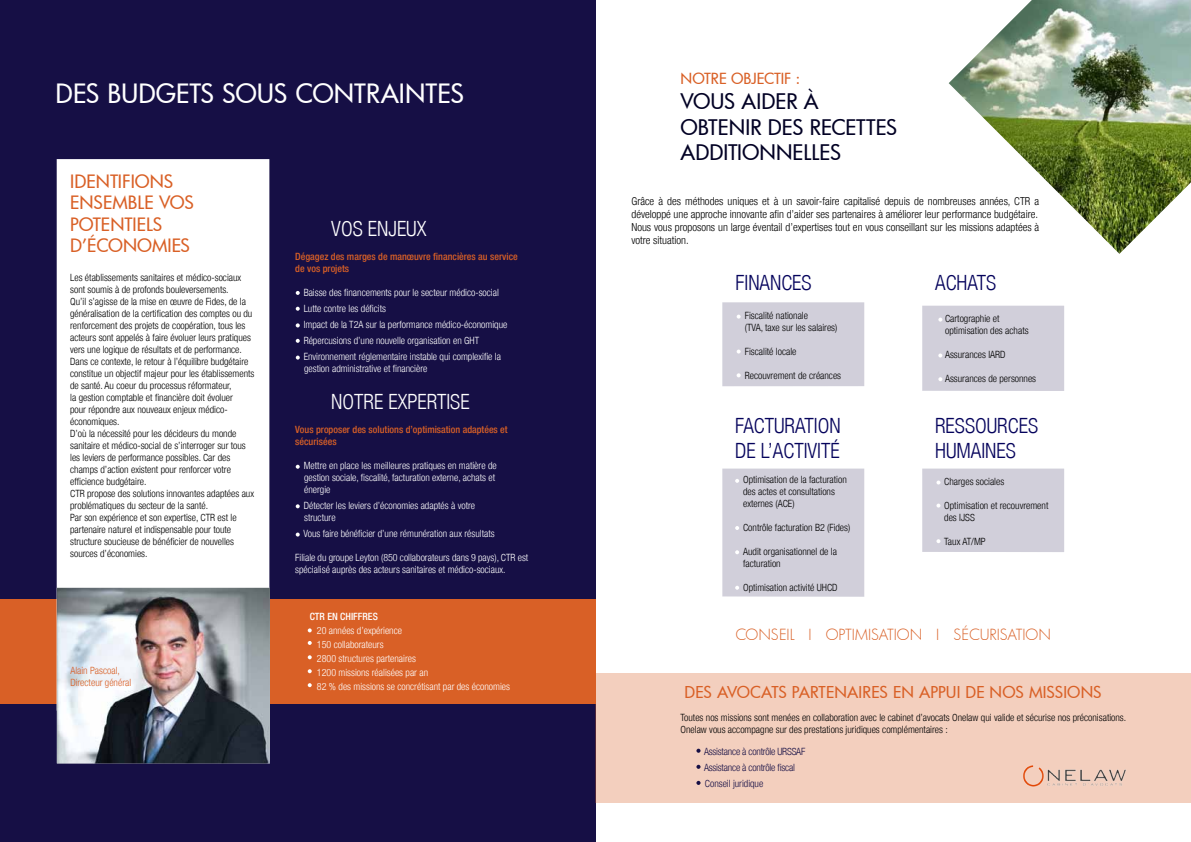
<style>
.page{position:relative;width:1191px;height:842px;background:#fff}
.page>*{position:absolute;margin:0;border:0;box-sizing:border-box;transform-origin:0 0}
.t1{font:500 26px "Futura";color:#fff}
.t2{font:300 condensed 21px/25.2px "Helvetica Neue LT";color:#05035c}
.t3{font:500 21px "Futura";color:#020124}
.t4{font:300 condensed 21px "Helvetica Neue LT";color:#fff}
.t5{font:500 18px/21.6px "Futura";color:#d96026}
.t6{font:500 16px "Futura";letter-spacing:.01em;color:#d96026}
.t7{font:300 15px "Futura";color:#d96026}
.t8{font:500 15px "Futura";color:#d96026}
.t9{font:300 condensed 11px/13.2px "Helvetica Neue LT";color:#000;text-align:justify}
.t10{font:300 condensed 10px/12px "Helvetica Neue LT";color:#000}
.t11{font:300 condensed 10px/12px "Helvetica Neue LT";color:#fff}
.t12{font:500 condensed 10px/12px "Helvetica Neue LT";color:#d96026}
.t13{font:300 condensed 10px/16px "Helvetica Neue LT";letter-spacing:-.02em;color:#160f45}
.t14{font:300 condensed 10px/12px "Helvetica Neue LT";color:#d96026}
.t15{font:500 condensed 10px "Helvetica Neue LT";color:#fff}
</style>
<div class="page">
<div style="left:0;top:0;width:595px;height:842px;background:#160f45"></div>
<div style="left:0;top:599px;width:595px;height:105px;background:#d96026"></div>
<div style="left:57px;top:159px;width:212px;height:429px;background:#fff"></div>
<img style="left:57px;top:588px;width:213px;height:175px">
<svg style="left:296px;top:291px;width:4px;height:4px"></svg>
<svg style="left:296px;top:307px;width:4px;height:4px"></svg>
<svg style="left:296px;top:323px;width:4px;height:4px"></svg>
<svg style="left:296px;top:339px;width:4px;height:4px"></svg>
<svg style="left:296px;top:356px;width:4px;height:4px"></svg>
<svg style="left:296px;top:465px;width:4px;height:4px"></svg>
<svg style="left:296px;top:504px;width:4px;height:4px"></svg>
<svg style="left:296px;top:533px;width:4px;height:4px"></svg>
<img style="left:948px;top:0;width:243px;height:254px">
<svg style="left:308px;top:641px;width:4px;height:4px"></svg>
<svg style="left:308px;top:655px;width:4px;height:4px"></svg>
<svg style="left:308px;top:669px;width:4px;height:4px"></svg>
<svg style="left:308px;top:683px;width:4px;height:4px"></svg>
<svg style="left:308px;top:628px;width:4px;height:4px"></svg>
<div style="left:595px;top:673px;width:596px;height:130px;background:#f3cfbe"></div>
<img style="left:1023px;top:765px;width:103px;height:22px">
<svg style="left:696px;top:749px;width:4px;height:4px"></svg>
<svg style="left:696px;top:765px;width:4px;height:4px"></svg>
<svg style="left:696px;top:781px;width:4px;height:4px"></svg>
<div style="left:722px;top:302px;width:142px;height:84px;background:#d1cfda"></div>
<div style="left:922px;top:306px;width:142px;height:85px;background:#d1cfda"></div>
<div style="left:722px;top:469px;width:142px;height:128px;background:#d1cfda"></div>
<div style="left:922px;top:469px;width:142px;height:83px;background:#d1cfda"></div>
<h1 class="t1" style="left:56px;top:76px;width:410px">DES BUDGETS SOUS CONTRAINTES</h1>
<h3 class="t5" style="left:70px;top:170px;width:125px">IDENTIFIONS<br>ENSEMBLE VOS<br>POTENTIELS<br>D’ÉCONOMIES</h3>
<p class="t10" style="left:70px;top:271px;width:186px">Les établissements sanitaires et médico-sociaux sont soumis à de profonds bouleversements.<br>Qu’il s’agisse de la mise en œuvre de Fides, de la généralisation de la certification des comptes ou du renforcement des projets de coopération, tous les acteurs sont appelés à faire évoluer leurs pratiques vers une logique de résultats et de performance.<br>Dans ce contexte, le retour à l’équilibre budgétaire constitue un objectif majeur pour les établissements de santé. Au coeur du processus réformateur,<br>la gestion comptable et financière doit évoluer<br>pour répondre aux nouveaux enjeux médico&shy;économiques.<br>D’où la nécessité pour les décideurs du monde sanitaire et médico-social de s’interroger sur tous les leviers de performance possibles. Car des champs d’action existent pour renforcer votre efficience budgétaire.<br>CTR propose des solutions innovantes adaptées aux problématiques du secteur de la santé.<br>Par son expérience et son expertise, CTR est le partenaire naturel et indispensable pour toute structure soucieuse de bénéficier de nouvelles sources d’économies.</p>
<p class="t14" style="left:70px;top:665px;width:62px">Alain Pascoal,<br>Directeur général</p>
<h2 class="t4" style="left:331px;top:216px;width:97px">Vos enjeux</h2>
<p class="t12" style="left:295px;top:250px;width:224px">Dégagez des marges de manœuvre financières au service de vos projets</p>
<p class="t11" style="left:304px;top:284px;width:205px;line-height:16px">Baisse des financements pour le secteur médico-social Lutte contre les déficits<br>Impact de la T2A sur la performance médico-économique Répercusions d’une nouvelle organisation en GHT Environnement réglementaire instable qui complexifie la</p>
<p class="t11" style="left:304px;top:362px;width:125px">gestion administrative et financière</p>
<h2 class="t4" style="left:331px;top:390px;width:140px">Notre expertise</h2>
<p class="t12" style="left:295px;top:423px;width:214px">Vous proposer des solutions d’optimisation adaptées et sécurisées</p>
<p class="t11" style="left:304px;top:459px;width:194px">Mettre en place les meilleures pratiques en matière de gestion sociale, fiscalité, facturation externe, achats et énergie</p>
<p class="t11" style="left:304px;top:499px;width:173px">Détecter les leviers d’économies adaptés à votre structure</p>
<p class="t11" style="left:303px;top:527px;width:193px">Vous faire bénéficier d’une rémunération aux résultats</p>
<p class="t11" style="left:295px;top:551px;width:234px">Filiale du groupe Leyton (850 collaborateurs dans 9 pays), CTR est spécialisé auprès des acteurs sanitaires et médico-sociaux.</p>
<p class="t15" style="left:310px;top:610px;width:70px">CTR en chiffres</p>
<p class="t11" style="left:317px;top:623px;width:195px;line-height:14px">20 années d’expérience<br>150 collaborateurs<br>2800 structures partenaires<br>1200 missions réalisées par an<br>82 % des missions se concrétisant par des économies</p>
<p class="t11" style="left:327px;top:626px;width:185px">20 années d’expérience<br>150 collaborateurs<br>2800 structures partenaires<br>1200 missions réalisées par an<br>69 % des audits se concrétisant par des économies</p>
<h3 class="t8" style="left:680px;top:68px;width:22px">NOTRE</h3>
<h3 class="t8" style="left:731px;top:68px;width:34px">OBJECTIF</h3>
<h3 class="t8" style="left:795px;top:68px;width:6px">:</h3>
<h2 class="t3" style="left:680px;top:87px;width:15px">VOUS</h2>
<h2 class="t3" style="left:741px;top:87px;width:13px">AIDER</h2>
<h2 class="t3" style="left:804px;top:87px;width:16px">À</h2>
<h2 class="t3" style="left:680px;top:113px;width:13px">OBTENIR</h2>
<h2 class="t3" style="left:768px;top:113px;width:13px">DES</h2>
<h2 class="t3" style="left:809px;top:113px;width:12px">RECETTES</h2>
<h2 class="t3" style="left:680px;top:138px;width:13px">ADDITIONNELLES</h2>
<p class="t9" style="left:631px;top:194px;width:409px">Grâce à des méthodes uniques et à un savoir-faire capitalisé depuis de nombreuses années, CTR a développé une approche innovante afin d’aider ses partenaires à améliorer leur performance budgétaire.<br>Nous vous proposons un large éventail d’expertises tout en vous conseillant sur les missions adaptées à votre situation.</p>
<h2 class="t2" style="left:735px;top:269px;width:78px">finances</h2>
<p class="t10" style="left:745px;top:309px;width:94px">Fiscalité nationale<br>(TVA, taxe sur les salaires)</p>
<p class="t10" style="left:745px;top:345px;width:53px">Fiscalité locale</p>
<p class="t10" style="left:745px;top:369px;width:98px">Recouvrement de créances</p>
<h2 class="t2" style="left:735px;top:412px;width:107px">facturation de l’activit</h2>
<h2 class="t2" style="left:830px;top:437px;width:11px">é</h2>
<p class="t10" style="left:743px;top:474px;width:105px">Optimisation de la facturation des actes et consultations externes (ACE)</p>
<p class="t10" style="left:743px;top:522px;width:109px">Contrôle facturation B2 (Fides)</p>
<p class="t10" style="left:743px;top:546px;width:95px">Audit organisationnel de la facturation</p>
<p class="t10" style="left:743px;top:582px;width:96px">Optimisation activité UHCD</p>
<h2 class="t2" style="left:935px;top:269px;width:12px">achats</h2>
<p class="t10" style="left:945px;top:313px;width:85px">Cartographie et optimisation des achats</p>
<p class="t10" style="left:945px;top:349px;width:62px">Assurances IARD</p>
<p class="t10" style="left:945px;top:373px;width:93px">Assurances de personnes</p>
<h2 class="t2" style="left:935px;top:412px;width:104px">ressources humai</h2>
<h2 class="t2" style="left:985px;top:437px;width:22px">nes</h2>
<p class="t10" style="left:944px;top:475px;width:61px">Charges sociales</p>
<p class="t10" style="left:944px;top:499px;width:106px">Optimisation et recouvrement des IJSS</p>
<p class="t10" style="left:944px;top:535px;width:43px">Taux AT/MP</p>
<h3 class="t7" style="left:735px;top:624px;width:168px">CONSEIL I OPTIMISATION</h3>
<h3 class="t7" style="left:936px;top:624px;width:96px">I SÉCURISATION</h3>
<h3 class="t6" style="left:684px;top:681px;width:10px">DES</h3>
<h3 class="t6" style="left:717px;top:681px;width:11px">AVOCATS</h3>
<h3 class="t6" style="left:792px;top:681px;width:311px">PARTENAIRES EN APPUI DE NOS MISSIONS</h3>
<p class="t10" style="left:680px;top:712px;width:447px">Toutes nos missions sont menées en collaboration avec le cabinet d’avocats Onelaw qui valide et sécurise nos préconisations.<br>Onelaw vous accompagne sur des prestations juridiques complémentaires :</p>
<p class="t13" style="left:704px;top:743px;width:103px">Assistance à contrôle URSSAF<br>Assistance à contrôle fiscal<br>Conseil juridique</p>
</div>
